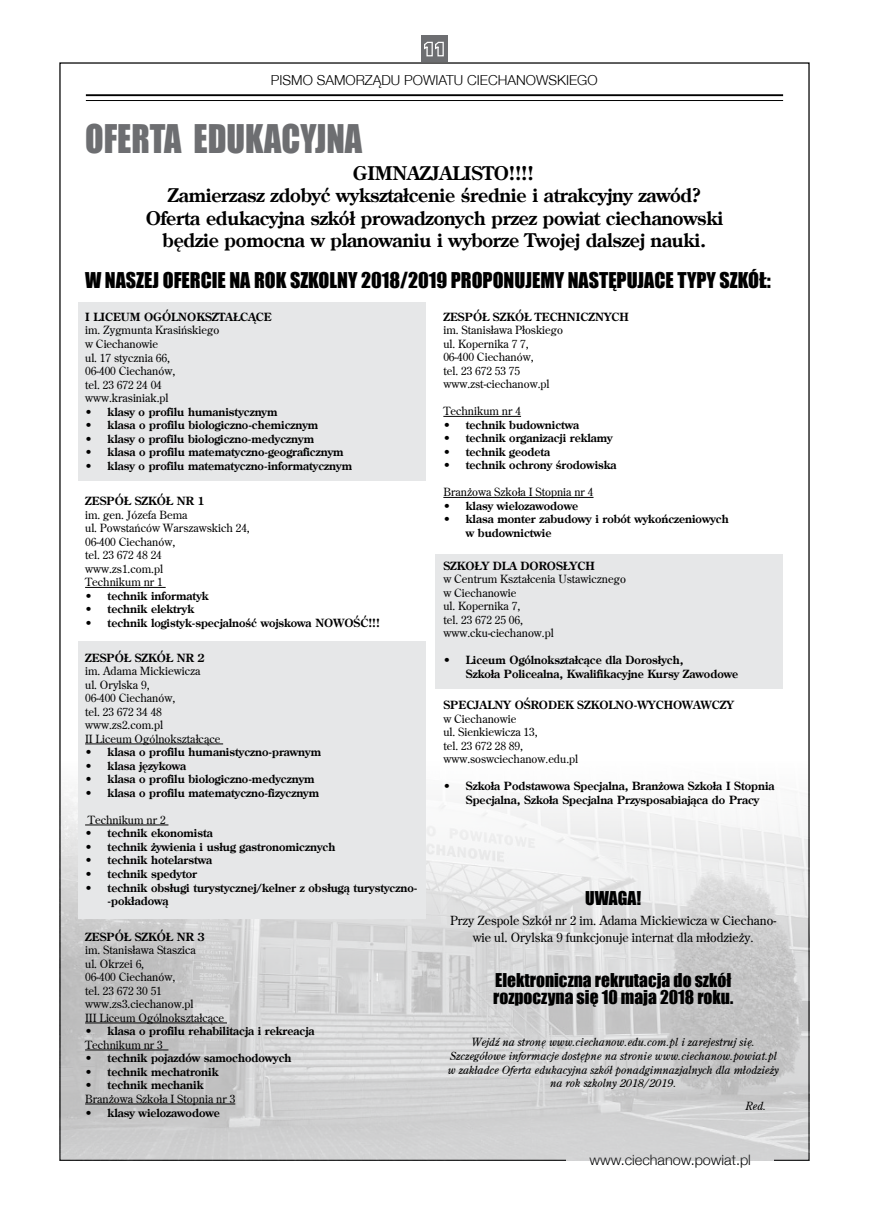
<style>
.page{position:relative;width:869px;height:1223px;background:#fff}
.page>*{position:absolute;margin:0;border:0;box-sizing:border-box;transform-origin:0 0}
.t1{font:36.25px "Impact";color:#6d6e71;scale:.94 1}
.t2{font:20px "Impact";color:#000}
.t3{font:700 18.75px "Centurion Old";letter-spacing:-.01em;color:#000}
.t4{font:17.5px/17.5px "Impact";color:#000}
.t5{font:300 14.38px "Helvetica Neue CE";color:#000}
.t6{font:300 13.75px "Helvetica Neue CE";color:#000}
.t7{font:12.5px/17.5px "Centurion Old";color:#000;text-align:center}
.t8{font:700 11.25px/13.5px "Centurion Old";color:#000}
.t9{font:11.25px/13.5px "Centurion Old";color:#000}
.t10{font:italic 11.25px/13.5px "Centurion Old";color:#000;text-align:center}
</style>
<div class="page">
<div style="left:421px;top:35px;width:26px;height:27px;background:#6d6e71"></div>
<svg style="left:424px;top:41px;width:20px;height:16px"></svg>
<hr style="left:86px;top:94px;width:696px;height:2px;background:#000">
<hr style="left:86px;top:100px;width:696px;height:1px;background:#000">
<img style="left:59px;top:755px;width:750px;height:405px">
<div style="left:78px;top:302px;width:347px;height:178px;background:#e6e7e8"></div>
<div style="left:78px;top:641px;width:347px;height:277px;background:#e6e7e8"></div>
<div style="left:435px;top:554px;width:347px;height:134px;background:#e6e7e8"></div>
<hr style="left:85px;top:587px;width:80px;height:1px;background:#000">
<hr style="left:85px;top:743px;width:138px;height:1px;background:#000">
<hr style="left:85px;top:824px;width:83px;height:1px;background:#000">
<hr style="left:85px;top:1022px;width:142px;height:1px;background:#000">
<hr style="left:85px;top:1049px;width:83px;height:1px;background:#000">
<hr style="left:85px;top:1103px;width:150px;height:1px;background:#000">
<hr style="left:443px;top:416px;width:78px;height:1px;background:#000">
<hr style="left:443px;top:497px;width:150px;height:1px;background:#000">
<p class="t6" style="left:271px;top:72px;width:328px">PISMO SAMORZĄDU POWIATU CIECHANOWSKIEGO</p>
<h1 class="t1" style="left:85px;top:110px;width:296px">OFERTA EDUKACYJNA</h1>
<h3 class="t3" style="left:353px;top:160px;width:182px">GIMNAZJALISTO!!!!</h3>
<h3 class="t3" style="left:168px;top:183px;width:534px">Zamierzasz zdobyć wykształcenie średnie i atrakcyjny zawód?</h3>
<h3 class="t3" style="left:146px;top:205px;width:578px">Oferta edukacyjna szkół prowadzonych przez powiat ciechanowski</h3>
<h3 class="t3" style="left:162px;top:228px;width:545px">będzie pomocna w planowaniu i wyborze Twojej dalszej nauki.</h3>
<h2 class="t2" style="left:85px;top:264px;width:687px">W NASZEJ OFERCIE NA ROK SZKOLNY 2018/2019 PROPONUJEMY NASTĘPUJACE TYPY SZKÓŁ:</h2>
<p class="t8" style="left:85px;top:310px;width:188px">I LICEUM OGÓLNOKSZTAŁCĄCE</p>
<p class="t9" style="left:85px;top:323px;width:136px">im. Zygmunta Krasińskiego w Ciechanowie<br>ul. 17 stycznia 66,<br>06-400 Ciechanów,<br>tel. 23 672 24 04 www.krasiniak.pl</p>
<p class="t8" style="left:85px;top:404px;width:194px">• klasy o profilu humanistycznym</p>
<p class="t8" style="left:85px;top:418px;width:235px">• klasa o profilu biologiczno-chemicznym</p>
<p class="t8" style="left:85px;top:431px;width:230px">• klasy o profilu biologiczno-medycznym</p>
<p class="t8" style="left:85px;top:445px;width:260px">• klasa o profilu matematyczno-geograficznym</p>
<p class="t8" style="left:85px;top:458px;width:268px">• klasy o profilu matematyczno-informatycznym</p>
<p class="t8" style="left:85px;top:494px;width:121px">ZESPÓŁ SZKÓŁ NR 1</p>
<p class="t9" style="left:85px;top:508px;width:166px">im. gen. Józefa Bema<br>ul. Powstańców Warszawskich 24,<br>06-400 Ciechanów,<br>tel. 23 672 48 24<br>www.zs1.com.pl<br>Technikum nr 1</p>
<p class="t8" style="left:85px;top:589px;width:125px">• technik informatyk</p>
<p class="t8" style="left:85px;top:602px;width:110px">• technik elektryk</p>
<p class="t8" style="left:85px;top:616px;width:296px">• technik logistyk-specjalność wojskowa NOWOŚĆ!!!</p>
<p class="t8" style="left:85px;top:650px;width:121px">ZESPÓŁ SZKÓŁ NR 2</p>
<p class="t9" style="left:85px;top:664px;width:137px">im. Adama Mickiewicza<br>ul. Orylska 9,<br>06-400 Ciechanów,<br>tel. 23 672 34 48 www.zs2.com.pl<br>II Liceum Ogólnokształcące</p>
<p class="t8" style="left:85px;top:745px;width:237px">• klasa o profilu humanistyczno-prawnym</p>
<p class="t8" style="left:85px;top:758px;width:102px">• klasa językowa</p>
<p class="t8" style="left:85px;top:772px;width:231px">• klasa o profilu biologiczno-medycznym</p>
<p class="t8" style="left:85px;top:785px;width:235px">• klasa o profilu matematyczno-fizycznym</p>
<p class="t9" style="left:88px;top:813px;width:79px">Technikum nr 2</p>
<p class="t8" style="left:85px;top:826px;width:129px">• technik ekonomista</p>
<p class="t8" style="left:85px;top:839px;width:251px">• technik żywienia i usług gastronomicznych</p>
<p class="t8" style="left:85px;top:853px;width:128px">• technik hotelarstwa</p>
<p class="t8" style="left:85px;top:866px;width:113px">• technik spedytor</p>
<p class="t8" style="left:108px;top:880px;width:311px;text-indent:-22px">• technik obsługi turystycznej/kelner z obsługą turystyczno--pokładową</p>
<p class="t8" style="left:85px;top:929px;width:121px">ZESPÓŁ SZKÓŁ NR 3</p>
<p class="t9" style="left:85px;top:943px;width:140px">im. Stanisława Staszica<br>ul. Okrzei 6,<br>06-400 Ciechanów,<br>tel. 23 672 30 51 www.zs3.ciechanow.pl<br>III Liceum Ogólnokształcące</p>
<p class="t8" style="left:85px;top:1024px;width:231px">• klasa o profilu rehabilitacja i rekreacja</p>
<p class="t9" style="left:85px;top:1038px;width:79px">Technikum nr 3</p>
<p class="t8" style="left:85px;top:1051px;width:208px">• technik pojazdów samochodowych</p>
<p class="t8" style="left:85px;top:1064px;width:135px">• technik mechatronik</p>
<p class="t8" style="left:85px;top:1078px;width:120px">• technik mechanik</p>
<p class="t9" style="left:85px;top:1092px;width:152px">Branżowa Szkoła I Stopnia nr 3</p>
<p class="t8" style="left:85px;top:1105px;width:136px">• klasy wielozawodowe</p>
<p class="t8" style="left:443px;top:310px;width:187px">ZESPÓŁ SZKÓŁ TECHNICZNYCH</p>
<p class="t9" style="left:443px;top:323px;width:121px">im. Stanisława Płoskiego ul. Kopernika 7 7,<br>06-400 Ciechanów,<br>tel. 23 672 53 75 www.zst-ciechanow.pl</p>
<p class="t9" style="left:443px;top:404px;width:79px">Technikum nr 4</p>
<p class="t8" style="left:443px;top:418px;width:137px">• technik budownictwa</p>
<p class="t8" style="left:443px;top:431px;width:171px">• technik organizacji reklamy</p>
<p class="t8" style="left:443px;top:445px;width:108px">• technik geodeta</p>
<p class="t8" style="left:443px;top:458px;width:175px">• technik ochrony środowiska</p>
<p class="t9" style="left:443px;top:485px;width:152px">Branżowa Szkoła I Stopnia nr 4</p>
<p class="t8" style="left:443px;top:499px;width:136px">• klasy wielozawodowe</p>
<p class="t8" style="left:465px;top:512px;width:264px;text-indent:-22px">• klasa monter zabudowy i robót wykończeniowych w budownictwie</p>
<p class="t8" style="left:443px;top:558px;width:153px">SZKOŁY DLA DOROSŁYCH</p>
<p class="t9" style="left:443px;top:572px;width:184px">w Centrum Kształcenia Ustawicznego w Ciechanowie<br>ul. Kopernika 7,<br>tel. 23 672 25 06, www.cku-ciechanow.pl</p>
<p class="t8" style="left:465px;top:653px;width:273px;text-indent:-22px">• Liceum Ogólnokształcące dla Dorosłych,<br>Szkoła Policealna, Kwalifikacyjne Kursy Zawodowe</p>
<p class="t8" style="left:443px;top:698px;width:292px">SPECJALNY OŚRODEK SZKOLNO-WYCHOWAWCZY</p>
<p class="t9" style="left:443px;top:711px;width:136px">w Ciechanowie<br>ul. Sienkiewicza 13,<br>tel. 23 672 28 89, www.soswciechanow.edu.pl</p>
<p class="t8" style="left:465px;top:779px;width:310px;text-indent:-22px">• Szkoła Podstawowa Specjalna, Branżowa Szkoła I Stopnia<br>Specjalna, Szkoła Specjalna Przysposabiająca do Pracy</p>
<h3 class="t4" style="left:585px;top:889px;width:57px">UWAGA!</h3>
<p class="t7" style="left:450px;top:911px;width:327px">Przy Zespole Szkół nr 2 im. Adama Mickiewicza w Ciechano&shy;wie ul. Orylska 9 funkcjonuje internat dla młodzieży.</p>
<h3 class="t4" style="left:493px;top:970px;width:241px">Elektroniczna rekrutacja do szkół rozpoczyna się 10 maja 2018 roku.</h3>
<p class="t10" style="left:447px;top:1035px;width:332px">Wejdź na stronę www.ciechanow.edu.com.pl i zarejestruj się.<br>Szczegółowe informacje dostępne na stronie www.ciechanow.powiat.pl w zakładce Oferta edukacyjna szkół ponadgimnazjalnych dla młodzieży na rok szkolny 2018/2019.</p>
<p class="t10" style="left:745px;top:1098px;width:22px">Red.</p>
<p class="t5" style="left:589px;top:1151px;width:163px">www.ciechanow.powiat.pl</p>
</div>
